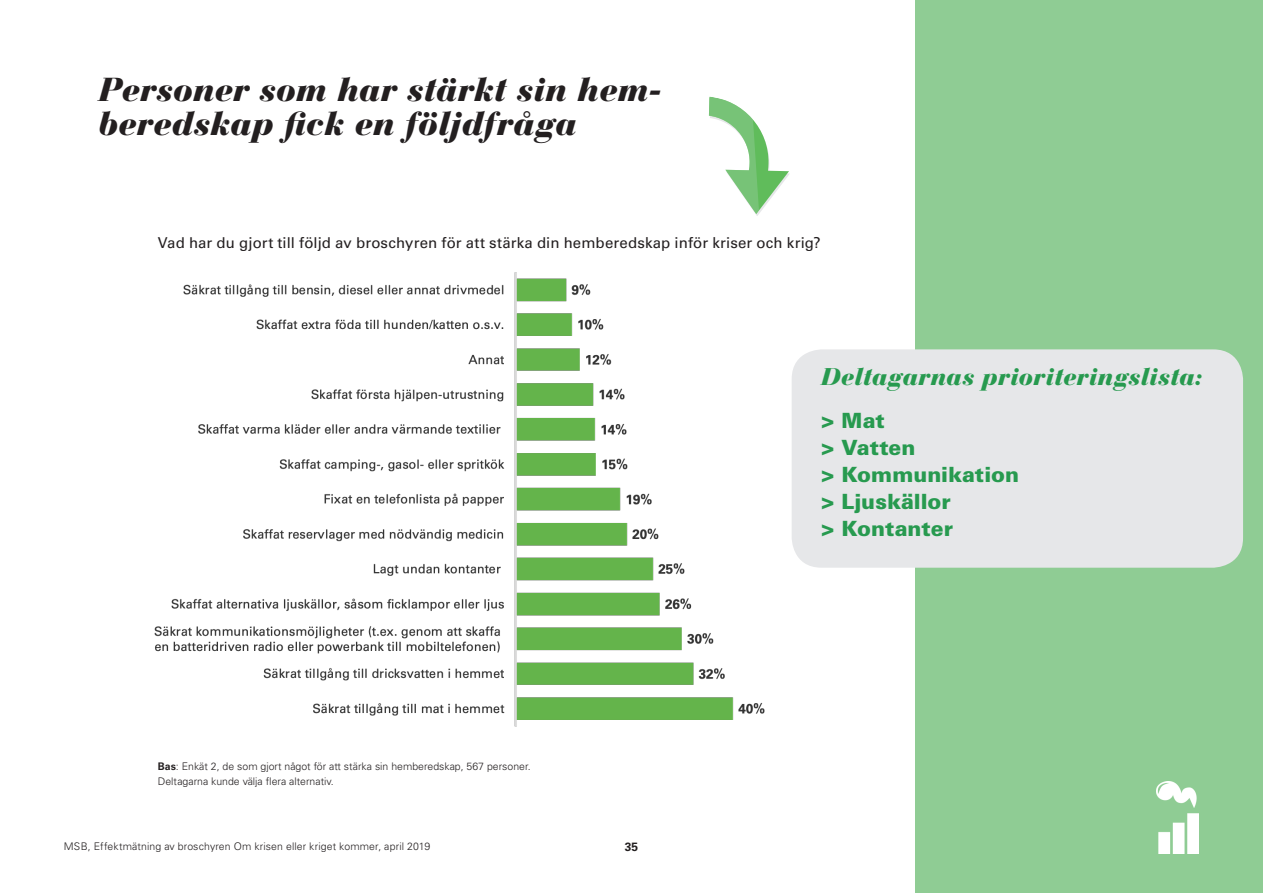
<style>
.page{position:relative;width:1263px;height:893px;background:#fff}
.page>*{position:absolute;margin:0;border:0;box-sizing:border-box;transform-origin:0 0}
.Sidrubrik_ej_toc{font:italic 900 33px/34.5px "Bauer Bodoni Std";letter-spacing:-.005em;color:#231f20}
.Sidrubrik_ej_toc-2{font:italic 900 24px "Bauer Bodoni Std";letter-spacing:-.005em;color:#279a4f}
.underrubrik{font:900 21px "Univers LT Std";color:#279a4f}
.Frågeställning{font:15px "Univers LT Std";letter-spacing:.01em;color:#231f20}
.t1{font:700 12px "Univers LT Std";color:#231f20}
.Fotnot{font:300 10.5px "Univers LT Std";color:#231f20}
.s1{font-weight:700}
</style>
<div class="page">
<div style="left:915px;top:0;width:348px;height:893px;background:#8fcc94"></div>
<img style="left:1156px;top:781px;width:43px;height:72px">
<img style="left:154px;top:272px;width:649px;height:455px">
<svg style="left:709px;top:97px;width:80px;height:119px"></svg>
<div style="left:792px;top:349px;width:451px;height:219px;background:#e6e7e9;border-radius:30px"></div>
<p class="Sidrubrik_ej_toc" style="left:98px;top:72px;width:566px">Personer som har stärkt sin hem&shy;beredskap fick en följdfråga</p>
<p class="Frågeställning" style="left:158px;top:234px;width:664px">Vad har du gjort till följd av broschyren för att stärka din hemberedskap inför kriser och krig?</p>
<p class="Fotnot" style="left:158px;top:760px;width:374px"><span class="s1">Bas</span>: Enkät 2, de som gjort något för att stärka sin hemberedskap, 567 personer.</p>
<p class="Fotnot" style="left:158px;top:775px;width:177px">Deltagarna kunde välja flera alternativ.</p>
<p class="Fotnot" style="left:64px;top:840px;width:368px">MSB, Effektmätning av broschyren Om krisen eller kriget kommer, april 2019</p>
<p class="t1" style="left:625px;top:840px;width:15px">35</p>
<p class="Sidrubrik_ej_toc-2" style="left:821px;top:363px;width:383px">Deltagarnas prioriteringslista:</p>
<p class="underrubrik" style="left:821px;top:408px;width:66px">&gt; Mat</p>
<p class="underrubrik" style="left:821px;top:435px;width:96px">&gt; Vatten</p>
<p class="underrubrik" style="left:821px;top:462px;width:200px">&gt; Kommunikation</p>
<p class="underrubrik" style="left:821px;top:489px;width:132px">&gt; Ljuskällor</p>
<p class="underrubrik" style="left:821px;top:516px;width:134px">&gt; Kontanter</p>
</div>
